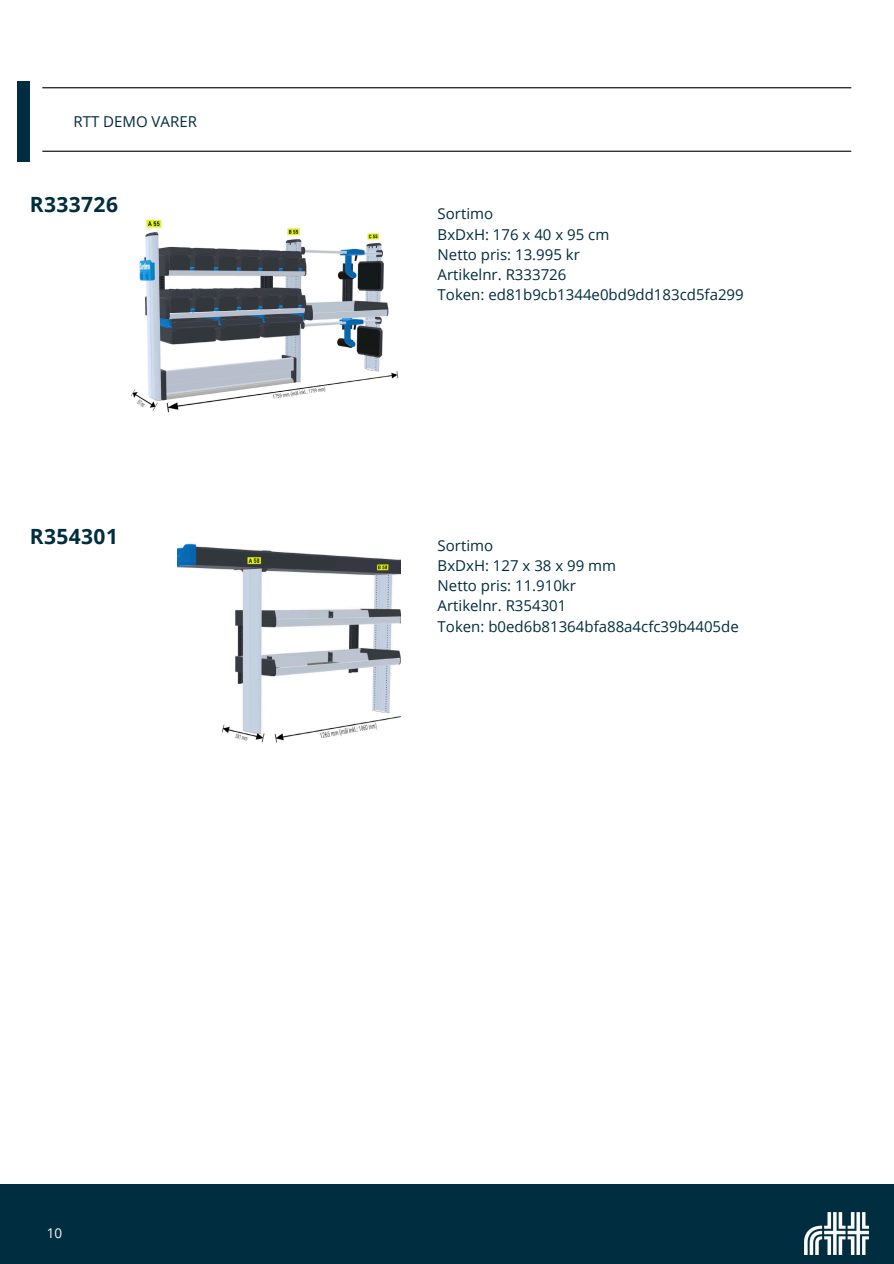
<style>
.page{position:relative;width:894px;height:1264px;background:#fff}
.page>*{position:absolute;margin:0;border:0;box-sizing:border-box;transform-origin:0 0}
.t1{font:700 21px "Open Sans";letter-spacing:.02em;color:#002d3f}
.t2{font:15px "Open Sans";color:#002d3f}
.t3{font:13.5px "Open Sans";color:#fefefe}
</style>
<div class="page">
<div style="left:0;top:1183px;width:893px;height:80px;background:#002d3f"></div>
<img style="left:804px;top:1212px;width:64px;height:42px">
<hr style="left:42px;top:151px;width:809px;height:1px;background:#000">
<hr style="left:42px;top:87px;width:809px;height:1px;background:#000">
<div style="left:17px;top:81px;width:13px;height:80px;background:#002d3f"></div>
<img style="left:131px;top:218px;width:268px;height:195px">
<img style="left:177px;top:542px;width:223px;height:201px">
<p class="t2" style="left:73px;top:111px;width:125px">RTT DEMO VARER</p>
<p class="t1" style="left:30px;top:190px;width:90px">R333726</p>
<p class="t1" style="left:30px;top:521px;width:90px">R354301</p>
<p class="t3" style="left:47px;top:1223px;width:17px">10</p>
<p class="t2" style="left:437px;top:203px;width:57px">Sortimo</p>
<p class="t2" style="left:437px;top:224px;width:173px">BxDxH: 176 x 40 x 95 cm</p>
<p class="t2" style="left:437px;top:244px;width:144px">Netto pris: 13.995 kr</p>
<p class="t2" style="left:437px;top:264px;width:130px">Artikelnr. R333726</p>
<p class="t2" style="left:437px;top:284px;width:307px">Token: ed81b9cb1344e0bd9dd183cd5fa299</p>
<p class="t2" style="left:437px;top:534px;width:57px">Sortimo</p>
<h1 class="t2" style="left:437px;top:555px;width:180px">BxDxH: 127 x 38 x 99 mm</h1>
<p class="t2" style="left:437px;top:575px;width:140px">Netto pris: 11.910kr</p>
<p class="t2" style="left:437px;top:595px;width:130px">Artikelnr. R354301</p>
<p class="t2" style="left:437px;top:615px;width:302px">Token: b0ed6b81364bfa88a4cfc39b4405de</p>
</div>
